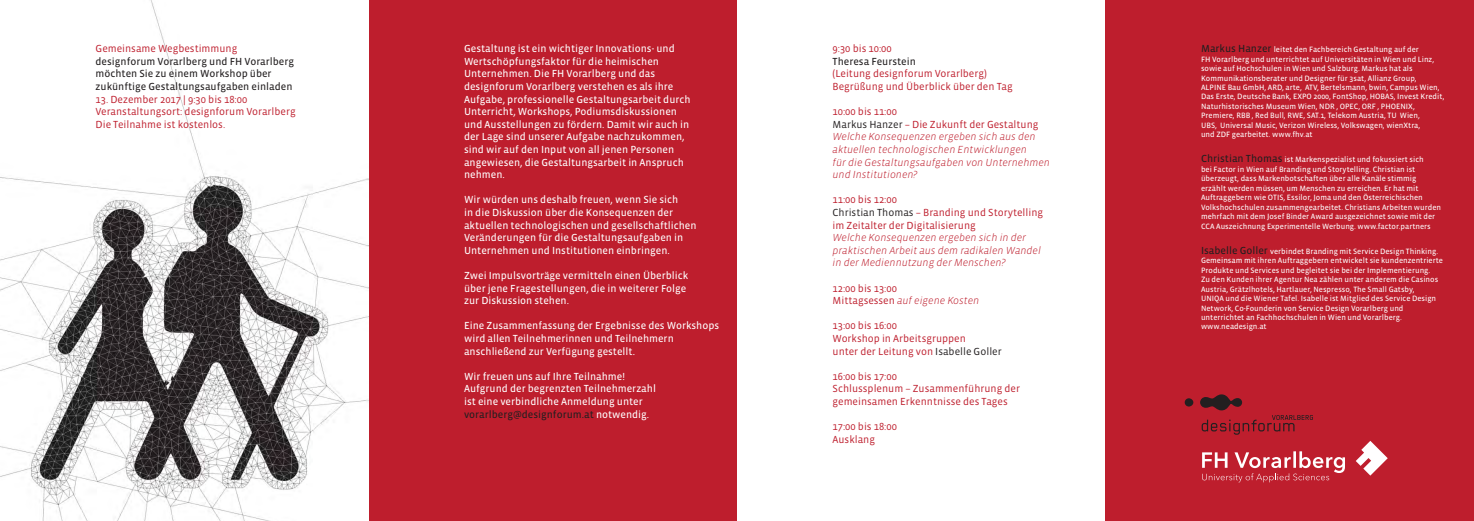
<style>
.page{position:relative;width:1474px;height:521px;background:#fff}
.page>*{position:absolute;margin:0;border:0;box-sizing:border-box;transform-origin:0 0}
.t1{font:10.5px/12.6px "Vista Sans OT";color:#fff}
.t2{font:10.5px/12.6px "Vista Sans OT";color:#be1e2d}
.t3{font:italic 300 10.5px/12.6px "Vista Sans OT";color:#be1e2d}
.t4{font:10.5px/12.6px "Vista Sans OT";color:#231f20}
.t5{font:7.88px/9.5px "Vista Sans OT";color:#fff}
.s1{color:#231f20}
.s2{font-weight:400;font-style:normal}
.s3{font-weight:400;font-style:normal;color:#231f20}
.s4{font-weight:300;font-style:italic}
.s5{font-size:10.5px;color:#231f20}
</style>
<div class="page">
<div style="left:368px;top:0;width:369px;height:521px;background:#be1e2d"></div>
<div style="left:1105px;top:0;width:368px;height:521px;background:#be1e2d"></div>
<img style="left:0;top:0;width:368px;height:521px">
<div style="left:1184px;top:398px;width:9px;height:8px;background:#231f20;border-radius:50%"></div>
<svg style="left:1200px;top:394px;width:112px;height:41px"></svg>
<svg style="left:1356px;top:441px;width:31px;height:35px"></svg>
<svg style="left:1202px;top:451px;width:142px;height:31px"></svg>
<h1 class="t2" style="left:96px;top:43px;width:143px">Gemeinsame Wegbestimmung</h1>
<h1 class="t4" style="left:96px;top:55px;width:200px">designforum Vorarlberg und FH Vorarlberg möchten Sie zu einem Workshop über zukünftige Gestaltungsaufgaben einladen</h1>
<h1 class="t2" style="left:96px;top:93px;width:202px">13. Dezember 2017 | 9:30 bis 18:00<br>Veranstaltungsort: designforum Vorarlberg<br>Die Teilnahme ist kostenlos.</h1>
<p class="t1" style="left:464px;top:43px;width:228px">Gestaltung ist ein wichtiger Innovations- und Wertschöpfungsfaktor für die heimischen Unternehmen. Die FH Vorarlberg und das designforum Vorarlberg verstehen es als ihre Aufgabe, professionelle Gestaltungsarbeit durch Unterricht, Workshops, Podiumsdiskussionen und Ausstellungen zu fördern. Damit wir auch in der Lage sind unserer Aufgabe nachzukommen, sind wir auf den Input von all jenen Personen angewiesen, die Gestaltungsarbeit in Anspruch nehmen.</p>
<h1 class="t1" style="left:464px;top:194px;width:234px">Wir würden uns deshalb freuen, wenn Sie sich<br>in die Diskussion über die Konsequenzen der aktuellen technologischen und gesellschaftlichen Veränderungen für die Gestaltungsaufgaben in Unternehmen und Institutionen einbringen.</h1>
<h1 class="t1" style="left:464px;top:269px;width:226px">Zwei Impulsvorträge vermitteln einen Überblick über jene Fragestellungen, die in weiterer Folge zur Diskussion stehen.</h1>
<h1 class="t1" style="left:464px;top:320px;width:257px">Eine Zusammenfassung der Ergebnisse des Workshops wird allen Teilnehmerinnen und Teilnehmern anschließend zur Verfügung gestellt.</h1>
<h1 class="t1" style="left:464px;top:370px;width:193px">Wir freuen uns auf Ihre Teilnahme!<br>Aufgrund der begrenzten Teilnehmerzahl ist eine verbindliche Anmeldung unter <span class="s1">vorarlberg@designforum.at</span> notwendig.</h1>
<h1 class="t2" style="left:832px;top:43px;width:61px">9:30 bis 10:00</h1>
<h1 class="t4" style="left:832px;top:55px;width:85px">Theresa Feurstein</h1>
<h1 class="t2" style="left:832px;top:68px;width:182px">(Leitung designforum Vorarlberg)<br>Begrüßung und Überblick über den Tag</h1>
<h1 class="t3" style="left:832px;top:106px;width:219px"><span class="s2">10:00 bis 11:00<br></span><span class="s3">Markus Hanzer</span> <span class="s2">– Die Zukunft der Gestaltung </span>Welche Konsequenzen ergeben sich aus den aktuellen technologischen Entwicklungen<br>für die Gestaltungsaufgaben von Unternehmen und Institutionen?</h1>
<h1 class="t2" style="left:832px;top:194px;width:212px">11:00 bis 12:00<br><span class="s1">Christian Thomas</span> – Branding und Storytelling im Zeitalter der Digitalisierung</h1>
<h1 class="t3" style="left:832px;top:232px;width:210px">Welche Konsequenzen ergeben sich in der praktischen Arbeit aus dem radikalen Wandel in der Mediennutzung der Menschen?</h1>
<h1 class="t2" style="left:832px;top:282px;width:148px">12:00 bis 13:00<br>Mittagsessen <span class="s4">auf eigene Kosten</span></h1>
<h1 class="t2" style="left:832px;top:320px;width:171px">13:00 bis 16:00<br>Workshop in Arbeitsgruppen<br>unter der Leitung von <span class="s1">Isabelle Goller</span></h1>
<h1 class="t2" style="left:832px;top:370px;width:189px">16:00 bis 17:00<br>Schlussplenum – Zusammenführung der gemeinsamen Erkenntnisse des Tages</h1>
<h1 class="t2" style="left:832px;top:421px;width:66px">17:00 bis 18:00<br>Ausklang</h1>
<p class="t5" style="left:1200px;top:45px;width:245px"><span class="s5">Markus Hanzer</span> leitet den Fachbereich Gestaltung auf der<br>FH Vorarlberg und unterrichtet auf Universitäten in Wien und Linz, sowie auf Hochschulen in Wien und Salzburg. Markus hat als Kommunikationsberater und Designer für 3sat, Allianz Group,<br>ALPINE Bau GmbH, ARD, arte, ATV, Bertelsmann, bwin, Campus Wien, Das Erste, Deutsche Bank, EXPO 2000, FontShop, HOBAS, Invest Kredit, Naturhistorisches Museum Wien, NDR , OPEC, ORF , PHOENIX, Premiere, RBB , Red Bull, RWE, SAT.1, Telekom Austria, TU Wien,<br>UBS, Universal Music, Verizon Wireless, Volkswagen, wienXtra,<br>und ZDF gearbeitet. www.fhv.at</p>
<p class="t5" style="left:1200px;top:155px;width:241px"><span class="s5">Christian Thomas</span> ist Markenspezialist und fokussiert sich<br>bei Factor in Wien auf Branding und Storytelling. Christian ist überzeugt, dass Markenbotschaften über alle Kanäle stimmig erzählt werden müssen, um Menschen zu erreichen. Er hat mit Auftraggebern wie OTIS, Essilor, Joma und den Österreichischen Volkshochschulen zusammengearbeitet. Christians Arbeiten wurden mehrfach mit dem Josef Binder Award ausgezeichnet sowie mit der CCA Auszeichnung Experimentelle Werbung. www.factor.partners</p>
<p class="t5" style="left:1200px;top:247px;width:243px"><span class="s5">Isabelle Goller</span> verbindet Branding mit Service Design Thinking.<br>Gemeinsam mit ihren Auftraggebern entwickelt sie kundenzentrierte Produkte und Services und begleitet sie bei der Implementierung.<br>Zu den Kunden ihrer Agentur Nea zählen unter anderem die Casinos Austria, Grätzlhotels, Hartlauer, Nespresso, The Small Gatsby,<br>UNIQA und die Wiener Tafel. Isabelle ist Mitglied des Service Design Network, Co-Founderin von Service Design Vorarlberg und unterrichtet an Fachhochschulen in Wien und Vorarlberg. www.neadesign.at</p>
</div>
